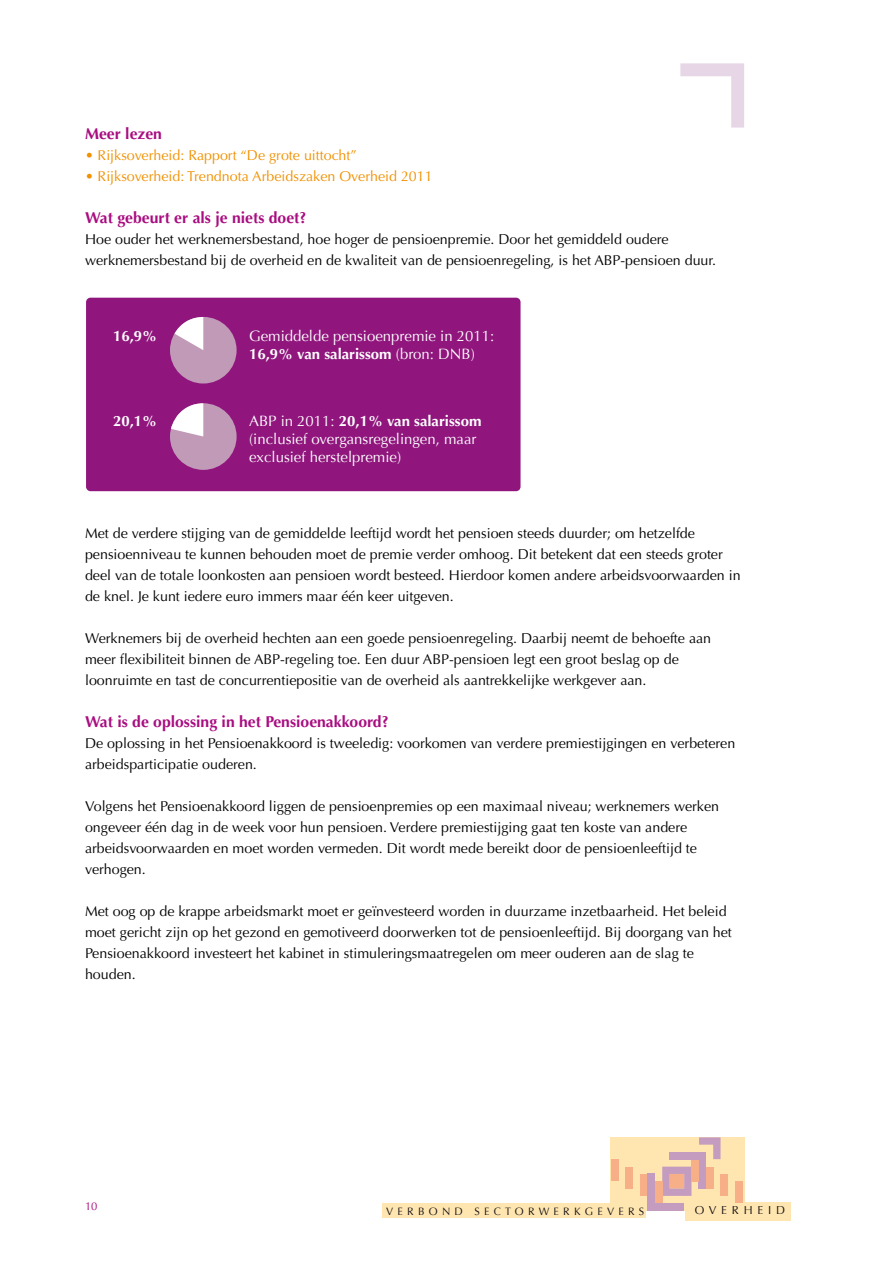
<style>
.page{position:relative;width:893px;height:1263px;background:#fff}
.page>*{position:absolute;margin:0;border:0;box-sizing:border-box;transform-origin:0 0}
.t1{font:700 15.75px "Optima LT Std";color:#a90d80}
.t2{font:15px/18px "Optima";color:#fff}
.t3{font:700 15px "Optima";color:#fff}
.t4{font:14.25px/21px "Optima LT Std";color:#000}
.t5{font:14.25px "Optima LT Std";color:#f19100}
.t6{font:11.55px "Optima";letter-spacing:.42em;color:#141015}
.t7{font:11.25px "Optima LT Std";color:#a90d80}
.t8{font:10.65px "Optima";letter-spacing:.4em;color:#141015}
.s1{font-weight:700}
</style>
<div class="page">
<div style="left:686px;top:1201px;width:105px;height:19px;background:#ffe6b0"></div>
<div style="left:383px;top:1203px;width:263px;height:15px;background:#ffe6b0"></div>
<div style="left:610px;top:1137px;width:134px;height:74px;background:#ffe6b0"></div>
<div style="left:611px;top:1159px;width:7px;height:22px;background:#f7af87"></div>
<div style="left:626px;top:1166px;width:7px;height:22px;background:#f7af87"></div>
<div style="left:640px;top:1174px;width:8px;height:22px;background:#f7af87"></div>
<svg style="left:662px;top:1166px;width:29px;height:30px"></svg>
<div style="left:648px;top:1203px;width:36px;height:7px;background:#c39cbf"></div>
<div style="left:648px;top:1174px;width:7px;height:36px;background:#c39cbf"></div>
<div style="left:670px;top:1152px;width:36px;height:7px;background:#c39cbf"></div>
<div style="left:699px;top:1152px;width:7px;height:36px;background:#c39cbf"></div>
<svg style="left:699px;top:1137px;width:21px;height:22px"></svg>
<div style="left:655px;top:1181px;width:7px;height:22px;background:#f7af87"></div>
<div style="left:691px;top:1159px;width:8px;height:22px;background:#f7af87"></div>
<div style="left:706px;top:1166px;width:7px;height:22px;background:#f7af87"></div>
<div style="left:720px;top:1174px;width:8px;height:22px;background:#f7af87"></div>
<div style="left:735px;top:1181px;width:7px;height:22px;background:#f7af87"></div>
<svg style="left:680px;top:63px;width:64px;height:65px"></svg>
<div style="left:86px;top:298px;width:435px;height:193px;background:#90167d;border-radius:4px"></div>
<div style="left:170px;top:317px;width:67px;height:66px;background:#c19ab8;border-radius:50%"></div>
<svg style="left:175px;top:317px;width:28px;height:33px"></svg>
<div style="left:170px;top:403px;width:67px;height:67px;background:#c19ab8;border-radius:50%"></div>
<svg style="left:171px;top:403px;width:32px;height:33px"></svg>
<p class="t1" style="left:85px;top:125px;width:79px">Meer lezen</p>
<p class="t5" style="left:85px;top:147px;width:273px">• Rijksoverheid: Rapport “De grote uittocht”</p>
<p class="t5" style="left:85px;top:168px;width:349px">• Rijksoverheid: Trendnota Arbeidszaken Overheid 2011</p>
<p class="t1" style="left:85px;top:209px;width:223px">Wat gebeurt er als je niets doet?</p>
<p class="t4" style="left:85px;top:229px;width:633px">Hoe ouder het werknemersbestand, hoe hoger de pensioenpremie. Door het gemiddeld oudere werknemersbestand bij de overheid en de kwaliteit van de pensioenregeling, is het ABP-pensioen duur.</p>
<p class="t3" style="left:113px;top:327px;width:46px">16,9%</p>
<p class="t3" style="left:113px;top:412px;width:46px">20,1%</p>
<p class="t2" style="left:249px;top:327px;width:247px">Gemiddelde pensioenpremie in 2011:<br><span class="s1">16,9% van salarissom</span> (bron: DNB)</p>
<p class="t2" style="left:249px;top:412px;width:234px">ABP in 2011: <span class="s1">20,1% van salarissom </span>(inclusief overgansregelingen, maar exclusief herstelpremie)</p>
<p class="t4" style="left:85px;top:523px;width:657px">Met de verdere stijging van de gemiddelde leeftijd wordt het pensioen steeds duurder; om hetzelfde pensioenniveau te kunnen behouden moet de premie verder omhoog. Dit betekent dat een steeds groter deel van de totale loonkosten aan pensioen wordt besteed. Hierdoor komen andere arbeidsvoorwaarden in de knel. Je kunt iedere euro immers maar één keer uitgeven.</p>
<p class="t4" style="left:85px;top:628px;width:628px">Werknemers bij de overheid hechten aan een goede pensioenregeling. Daarbij neemt de behoefte aan meer flexibiliteit binnen de ABP-regeling toe. Een duur ABP-pensioen legt een groot beslag op de loonruimte en tast de concurrentiepositie van de overheid als aantrekkelijke werkgever aan.</p>
<p class="t1" style="left:85px;top:713px;width:305px">Wat is de oplossing in het Pensioenakkoord?</p>
<p class="t4" style="left:85px;top:733px;width:652px">De oplossing in het Pensioenakkoord is tweeledig: voorkomen van verdere premiestijgingen en verbeteren arbeidsparticipatie ouderen.</p>
<p class="t4" style="left:85px;top:796px;width:636px">Volgens het Pensioenakkoord liggen de pensioenpremies op een maximaal niveau; werknemers werken ongeveer één dag in de week voor hun pensioen. Verdere premiestijging gaat ten koste van andere arbeidsvoorwaarden en moet worden vermeden. Dit wordt mede bereikt door de pensioenleeftijd te verhogen.</p>
<p class="t4" style="left:85px;top:901px;width:648px">Met oog op de krappe arbeidsmarkt moet er geïnvesteerd worden in duurzame inzetbaarheid. Het beleid moet gericht zijn op het gezond en gemotiveerd doorwerken tot de pensioenleeftijd. Bij doorgang van het Pensioenakkoord investeert het kabinet in stimuleringsmaatregelen om meer ouderen aan de slag te houden.</p>
<p class="t7" style="left:85px;top:1200px;width:14px">10</p>
<p class="t8" style="left:386px;top:1205px;width:260px">VERBOND SECTORWERKGEVERS</p>
<p class="t6" style="left:695px;top:1203px;width:92px">OVERHEID</p>
</div>
